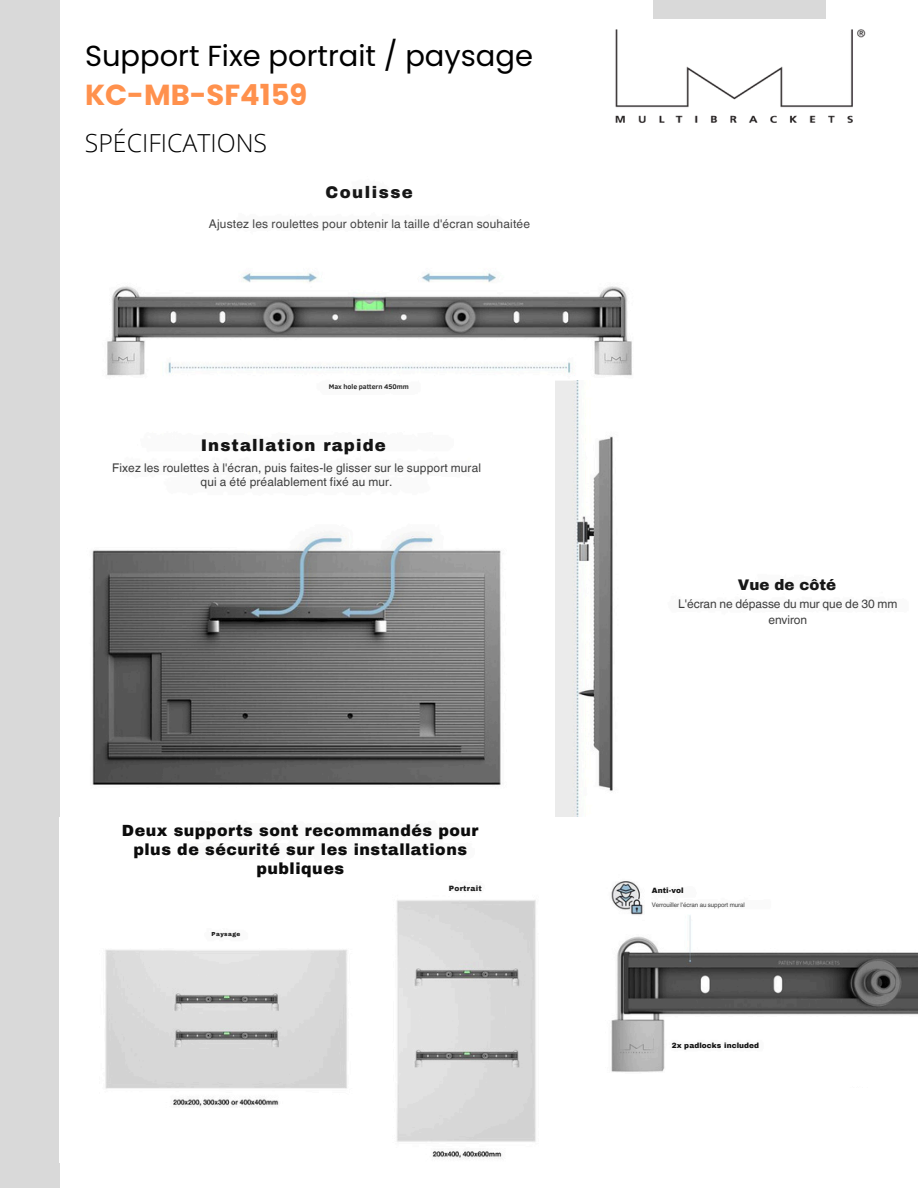
<style>
.page{position:relative;width:918px;height:1188px;background:#fff}
.page>*{position:absolute;margin:0;border:0;box-sizing:border-box;transform-origin:0 0}
.t1{font:28.95px/39.6px "Poppins";color:#000}
.t2{font:300 24.9px "Open Sans";color:#000}
.t3{font:900 16.5px "Archivo";letter-spacing:.07em;color:#141414}
.t4{font:900 16.5px "Archivo";letter-spacing:.09em;color:#171717}
.t5{font:900 15.75px/19px "Archivo";letter-spacing:.035em;color:#0c0c0c;text-align:center}
.t6{font:900 15px "Archivo";color:#171717}
.t7{font:12px/13.5px "Helvetica World";letter-spacing:.01em;color:#3f3f3f;text-align:center}
.t8{font:12px "Helvetica World";letter-spacing:.015em;color:#444}
.t9{font:900 7.5px "Archivo";letter-spacing:.035em;color:#1f1f1f}
.t10{font:900 7.5px "Archivo";letter-spacing:.01em;color:#161616}
.t11{font:900 7.35px "Archivo";letter-spacing:.015em;color:#141414}
.t12{font:700 6.9px "Clear Sans";color:#242424}
.t13{font:6.3px "Helvetica World";letter-spacing:-.01em;color:#434343}
.t14{font:900 5.7px "Archivo";letter-spacing:.075em;color:#1f1f1f}
.s1{font-weight:700;color:#ff914d}
</style>
<div class="page">
<div style="left:654px;top:0;width:172px;height:19px;background:#d9d9d9"></div>
<img style="left:615px;top:10px;width:251px;height:113px">
<div style="left:0;top:0;width:59px;height:1188px;background:#d9d9d9"></div>
<img style="left:107px;top:272px;width:525px;height:109px">
<img style="left:92px;top:533px;width:409px;height:252px">
<img style="left:555px;top:381px;width:204px;height:436px">
<img style="left:105px;top:900px;width:431px;height:259px">
<img style="left:611px;top:881px;width:307px;height:191px">
<h6 class="t1" style="left:85px;top:36px;width:449px">Support Fixe portrait / paysage<br><span class="s1">KC-MB-SF4159</span></h6>
<h5 class="t2" style="left:85px;top:125px;width:184px">SPÉCIFICATIONS</h5>
<h4 class="t4" style="left:325px;top:183px;width:89px">Coulisse</h4>
<h3 class="t8" style="left:209px;top:216px;width:323px">Ajustez les roulettes pour obtenir la taille d'écran souhaitée</h3>
<p class="t12" style="left:329px;top:382px;width:82px">Max hole pattern 450mm</p>
<p class="t3" style="left:201px;top:436px;width:187px">Installation rapide</p>
<h3 class="t7" style="left:112px;top:461px;width:370px">Fixez les roulettes à l'écran, puis faites-le glisser sur le support mural qui a été préalablement fixé au mur.</h3>
<h3 class="t5" style="left:122px;top:821px;width:358px">Deux supports sont recommandés pour plus de sécurité sur les installations publiques</h3>
<h4 class="t6" style="left:738px;top:577px;width:100px">Vue de côté</h4>
<p class="t7" style="left:678px;top:596px;width:221px;line-height:16px">L'écran ne dépasse du mur que de 30 mm environ</p>
<h6 class="t14" style="left:212px;top:931px;width:30px">Paysage</h6>
<p class="t9" style="left:449px;top:884px;width:35px">Portrait</p>
<p class="t10" style="left:652px;top:887px;width:33px">Anti-vol</p>
<h6 class="t13" style="left:652px;top:901px;width:95px">Verrouiller l'écran au support mural</h6>
<p class="t11" style="left:672px;top:1041px;width:89px">2x padlocks included</p>
</div>
